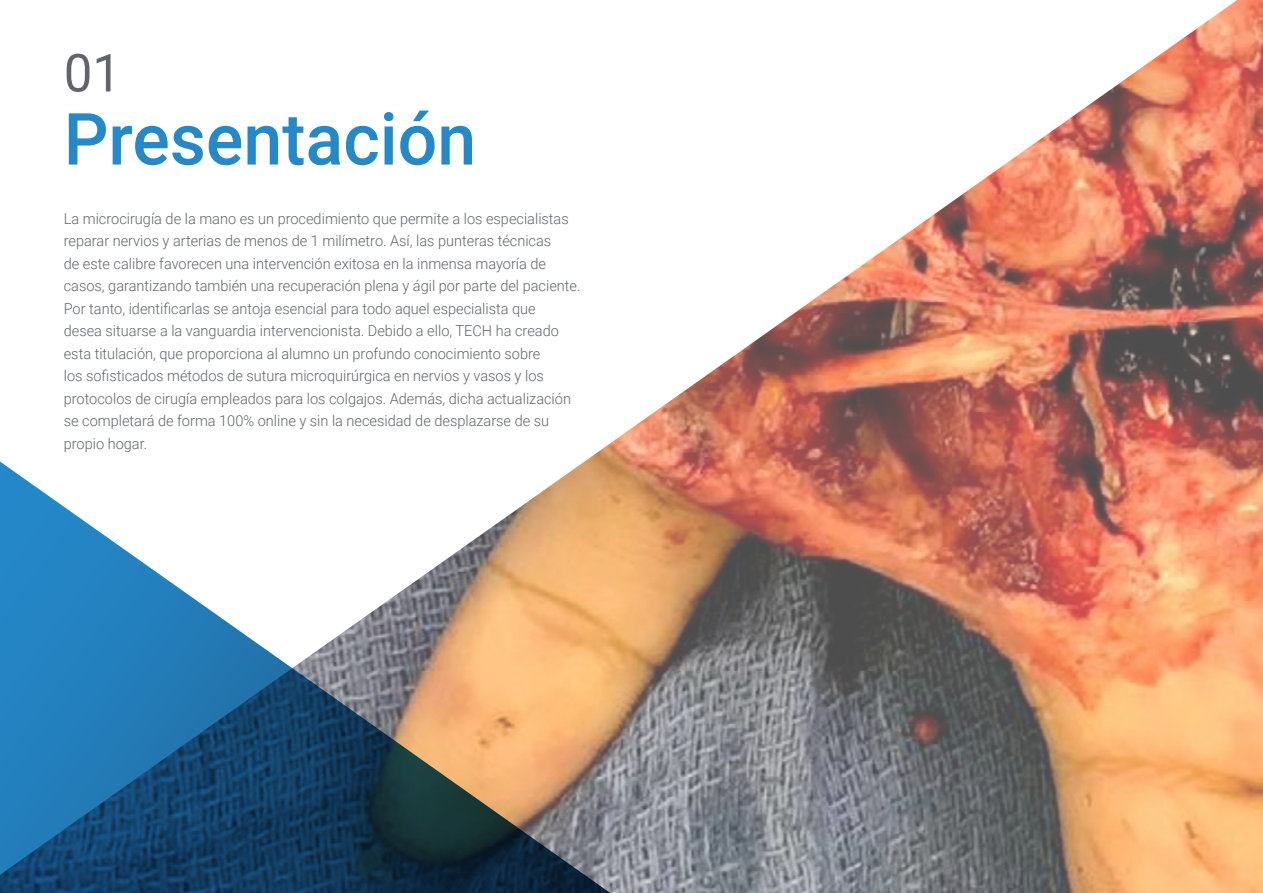
<style>
.page{position:relative;width:1263px;height:893px;background:#fff}
.page>*{position:absolute;margin:0;border:0;box-sizing:border-box;transform-origin:0 0}
.t1{font:500 72px "Roboto";color:#2488c9}
.t2{font:52.5px "Roboto";color:#61646a}
.t3{font:300 15px/22.5px "Roboto";color:#61646a}
</style>
<div class="page">
<img style="left:606px;top:0;width:657px;height:893px">
<svg style="left:0;top:446px;width:640px;height:447px"></svg>
<h2 class="t2" style="left:64px;top:36px;width:59px">01</h2>
<h1 class="t1" style="left:64px;top:89px;width:414px">Presentación</h1>
<p class="t3" style="left:64px;top:207px;width:518px">La microcirugía de la mano es un procedimiento que permite a los especialistas reparar nervios y arterias de menos de 1 milímetro. Así, las punteras técnicas<br>de este calibre favorecen una intervención exitosa en la inmensa mayoría de casos, garantizando también una recuperación plena y ágil por parte del paciente.<br>Por tanto, identificarlas se antoja esencial para todo aquel especialista que<br>desea situarse a la vanguardia intervencionista. Debido a ello, TECH ha creado esta titulación, que proporciona al alumno un profundo conocimiento sobre<br>los sofisticados métodos de sutura microquirúrgica en nervios y vasos y los protocolos de cirugía empleados para los colgajos. Además, dicha actualización se completará de forma 100% online y sin la necesidad de desplazarse de su propio hogar.</p>
</div>
